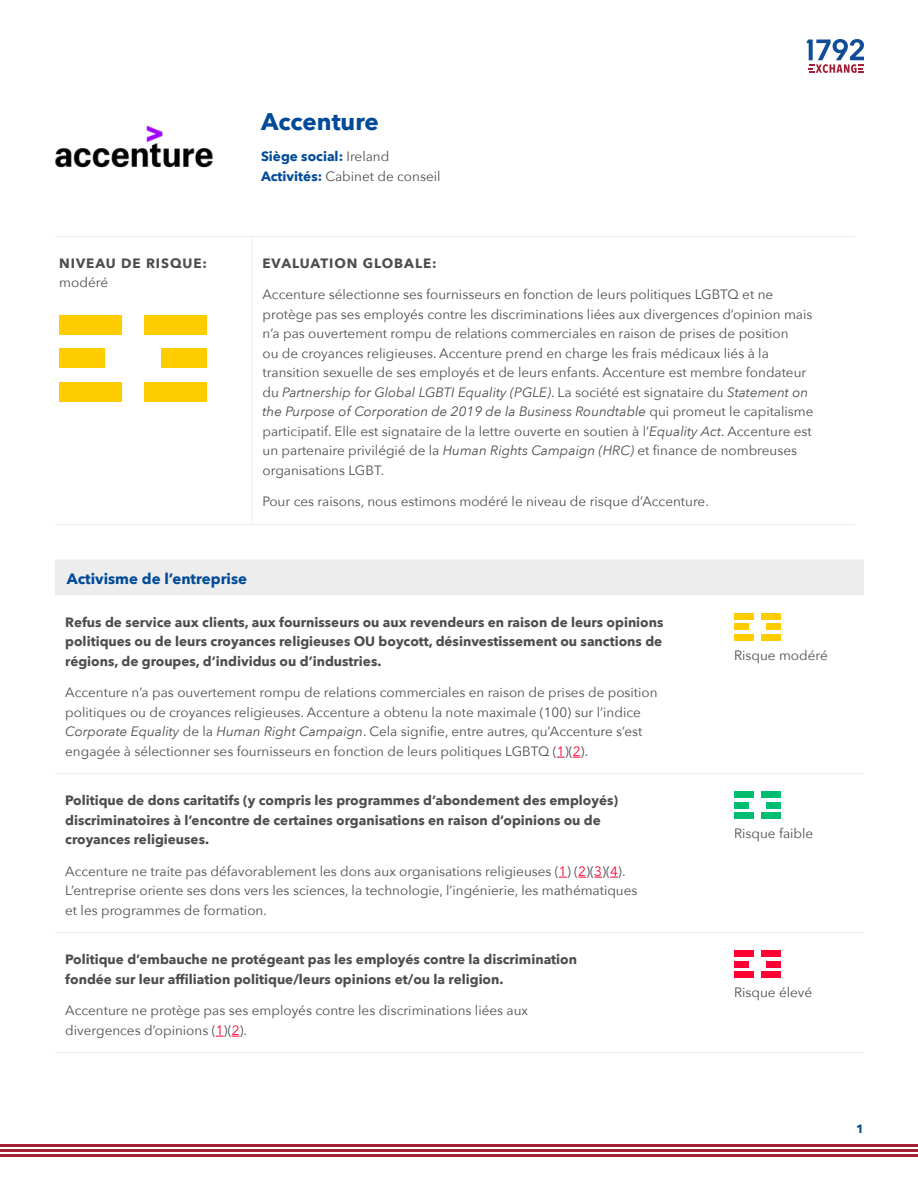
<style>
.page{position:relative;width:918px;height:1188px;background:#fff}
.page>*{position:absolute;margin:0;border:0;box-sizing:border-box;transform-origin:0 0}
.t1{font:700 24px "Avenir Next";color:#004a98}
.t2{font:700 15px "Avenir Next";color:#004a98}
.t3{font:13.5px/19.5px "Avenir Next";color:#4d4d4f}
.t4{font:700 13.5px/19.5px "Avenir Next";color:#4d4d4f}
.t5{font:700 13.5px "Avenir Next";letter-spacing:.07em;color:#4d4d4f}
.t6{font:700 12px "Avenir Next";color:#004a98}
.s1{font-weight:700;color:#004a98}
.s2{font-style:italic}
.s3{color:#f03}
</style>
<div class="page">
<hr style="left:0;top:1144px;width:918px;height:2px;background:#a32035">
<hr style="left:0;top:1149px;width:918px;height:3px;background:#a32035">
<hr style="left:0;top:1154px;width:918px;height:3px;background:#a32035">
<svg style="left:806px;top:39px;width:58px;height:34px"></svg>
<img style="left:55px;top:125px;width:158px;height:43px">
<div style="left:55px;top:560px;width:809px;height:35px;background:#ededed"></div>
<hr style="left:55px;top:773px;width:669px;height:1px;background:#ededed">
<hr style="left:724px;top:773px;width:140px;height:1px;background:#ededed">
<hr style="left:55px;top:932px;width:669px;height:1px;background:#ededed">
<hr style="left:724px;top:932px;width:140px;height:1px;background:#ededed">
<hr style="left:55px;top:1052px;width:669px;height:1px;background:#ededed">
<hr style="left:724px;top:1052px;width:140px;height:1px;background:#ededed">
<div style="left:734px;top:613px;width:20px;height:6px;background:#fc0"></div>
<div style="left:734px;top:624px;width:15px;height:6px;background:#fc0"></div>
<div style="left:734px;top:634px;width:20px;height:6px;background:#fc0"></div>
<div style="left:761px;top:613px;width:20px;height:6px;background:#fc0"></div>
<div style="left:766px;top:624px;width:15px;height:6px;background:#fc0"></div>
<div style="left:761px;top:634px;width:20px;height:6px;background:#fc0"></div>
<div style="left:734px;top:792px;width:20px;height:6px;background:#00bd70"></div>
<div style="left:734px;top:802px;width:15px;height:6px;background:#00bd70"></div>
<div style="left:734px;top:813px;width:20px;height:6px;background:#00bd70"></div>
<div style="left:761px;top:792px;width:20px;height:6px;background:#00bd70"></div>
<div style="left:766px;top:802px;width:15px;height:6px;background:#00bd70"></div>
<div style="left:761px;top:813px;width:20px;height:6px;background:#00bd70"></div>
<div style="left:734px;top:951px;width:20px;height:6px;background:#f03"></div>
<div style="left:734px;top:961px;width:15px;height:6px;background:#f03"></div>
<div style="left:734px;top:972px;width:20px;height:6px;background:#f03"></div>
<div style="left:761px;top:951px;width:20px;height:6px;background:#f03"></div>
<div style="left:766px;top:961px;width:15px;height:6px;background:#f03"></div>
<div style="left:761px;top:972px;width:20px;height:6px;background:#f03"></div>
<hr style="left:55px;top:236px;width:197px;height:1px;background:#ededed">
<hr style="left:252px;top:236px;width:603px;height:1px;background:#ededed">
<hr style="left:252px;top:237px;width:1px;height:287px;background:#ededed">
<hr style="left:55px;top:524px;width:197px;height:1px;background:#ededed">
<hr style="left:252px;top:524px;width:603px;height:1px;background:#ededed">
<div style="left:59px;top:315px;width:63px;height:20px;background:#fc0"></div>
<div style="left:59px;top:349px;width:46px;height:19px;background:#fc0"></div>
<div style="left:59px;top:382px;width:63px;height:19px;background:#fc0"></div>
<div style="left:144px;top:315px;width:63px;height:20px;background:#fc0"></div>
<div style="left:161px;top:349px;width:46px;height:19px;background:#fc0"></div>
<div style="left:144px;top:382px;width:63px;height:19px;background:#fc0"></div>
<p class="t5" style="left:59px;top:252px;width:149px">NIVEAU DE RISQUE:</p>
<p class="t3" style="left:59px;top:272px;width:50px">modéré</p>
<h1 class="t1" style="left:261px;top:101px;width:119px">Accenture</h1>
<p class="t3" style="left:261px;top:146px;width:181px"><span class="s1">Siège social:</span> Ireland<br><span class="s1">Activités:</span> Cabinet de conseil</p>
<p class="t5" style="left:262px;top:252px;width:176px">EVALUATION GLOBALE:</p>
<p class="t3" style="left:262px;top:284px;width:553px">Accenture sélectionne ses fournisseurs en fonction de leurs politiques LGBTQ et ne protège pas ses employés contre les discriminations liées aux divergences d’opinion mais n’a pas ouvertement rompu de relations commerciales en raison de prises de position<br>ou de croyances religieuses. Accenture prend en charge les frais médicaux liés à la transition sexuelle de ses employés et de leurs enfants. Accenture est membre fondateur du <span class="s2">Partnership for Global LGBTI Equality (PGLE)</span>. La société est signataire du <span class="s2">Statement on the Purpose of Corporation de 2019 de la Business Roundtable</span> qui promeut le capitalisme participatif. Elle est signataire de la lettre ouverte en soutien à l’<span class="s2">Equality Act</span>. Accenture est un partenaire privilégié de la <span class="s2">Human Rights Campaign (HRC)</span> et finance de nombreuses organisations LGBT.</p>
<p class="t3" style="left:262px;top:491px;width:448px">Pour ces raisons, nous estimons modéré le niveau de risque d’Accenture.</p>
<p class="t2" style="left:67px;top:566px;width:182px">Activisme de l’entreprise</p>
<p class="t4" style="left:65px;top:612px;width:600px;text-align:justify">Refus de service aux clients, aux fournisseurs ou aux revendeurs en raison de leurs opinions politiques ou de leurs croyances religieuses OU boycott, désinvestissement ou sanctions de régions, de groupes, d’individus ou d’industries.</p>
<p class="t3" style="left:65px;top:682px;width:594px">Accenture n’a pas ouvertement rompu de relations commerciales en raison de prises de position politiques ou de croyances religieuses. Accenture a obtenu la note maximale (100) sur l’indice <span class="s2">Corporate Equality</span> de la <span class="s2">Human Right Campaign</span>. Cela signifie, entre autres, qu’Accenture s’est engagée à sélectionner ses fournisseurs en fonction de leurs politiques LGBTQ (<span class="s3">1</span>)(<span class="s3">2</span>).</p>
<p class="t4" style="left:65px;top:790px;width:554px">Politique de dons caritatifs (y compris les programmes d’abondement des employés) discriminatoires à l’encontre de certaines organisations en raison d’opinions ou de croyances religieuses.</p>
<p class="t3" style="left:65px;top:861px;width:574px">Accenture ne traite pas défavorablement les dons aux organisations religieuses (<span class="s3">1</span>) (<span class="s3">2</span>)(<span class="s3">3</span>)(<span class="s3">4</span>).<br>L’entreprise oriente ses dons vers les sciences, la technologie, l’ingénierie, les mathématiques et les programmes de formation.</p>
<p class="t4" style="left:65px;top:949px;width:513px">Politique d’embauche ne protégeant pas les employés contre la discrimination fondée sur leur affiliation politique/leurs opinions et/ou la religion.</p>
<p class="t3" style="left:65px;top:1000px;width:464px">Accenture ne protège pas ses employés contre les discriminations liées aux divergences d’opinions (<span class="s3">1</span>)(<span class="s3">2</span>).</p>
<p class="t3" style="left:734px;top:645px;width:95px">Risque modéré</p>
<p class="t3" style="left:734px;top:823px;width:81px">Risque faible</p>
<p class="t3" style="left:734px;top:982px;width:80px">Risque élevé</p>
<p class="t6" style="left:856px;top:1119px;width:9px">1</p>
</div>
